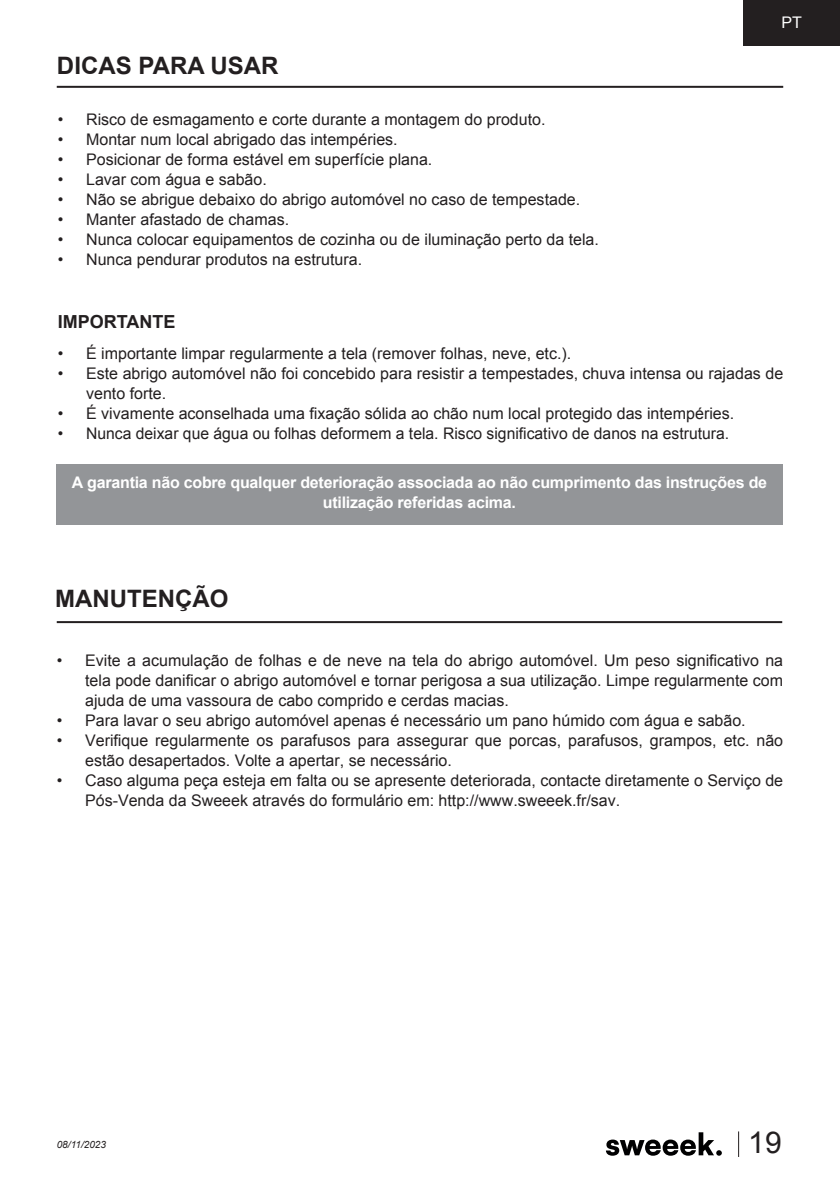
<style>
.page{position:relative;width:840px;height:1191px;background:#fff}
.page>*{position:absolute;margin:0;border:0;box-sizing:border-box;transform-origin:0 0}
.t1{font:30px "Arial";color:#231f20}
.TITRE{font:700 24px "Arial";color:#231f20}
.SOUS-TITRE{font:700 18px "Arial";color:#231f20}
.t2{font:16px/20px "Arial";color:#231f20}
._03_BODY_Important{font:700 16px/20px "Arial";letter-spacing:-.015em;color:#fff;text-align:center}
.t3{font:16px "Arial";color:#fff}
.t4{font:italic 10px "Arial";color:#231f20}
</style>
<div class="page">
<div style="left:742px;top:0;width:97px;height:45px;background:#231f20"></div>
<svg style="left:606px;top:1132px;width:115px;height:23px"></svg>
<div style="left:56px;top:464px;width:726px;height:61px;background:#939598"></div>
<hr style="left:57px;top:621px;width:724px;height:2px;background:#231f20">
<hr style="left:57px;top:86px;width:725px;height:2px;background:#231f20">
<p class="TITRE" style="left:57px;top:50px;width:223px">DICAS PARA USAR</p>
<p class="t2" style="left:58px;top:110px;width:489px">• Risco de esmagamento e corte durante a montagem do produto.</p>
<p class="t2" style="left:58px;top:130px;width:341px">• Montar num local abrigado das intempéries.</p>
<p class="t2" style="left:58px;top:150px;width:376px">• Posicionar de forma estável em superfície plana.</p>
<p class="t2" style="left:58px;top:170px;width:210px">• Lavar com água e sabão.</p>
<p class="t2" style="left:58px;top:190px;width:523px">• Não se abrigue debaixo do abrigo automóvel no caso de tempestade.</p>
<p class="t2" style="left:58px;top:210px;width:233px">• Manter afastado de chamas.</p>
<p class="t2" style="left:58px;top:230px;width:542px">• Nunca colocar equipamentos de cozinha ou de iluminação perto da tela.</p>
<p class="t2" style="left:58px;top:250px;width:306px">• Nunca pendurar produtos na estrutura.</p>
<p class="t3" style="left:781px;top:11px;width:22px">PT</p>
<p class="SOUS-TITRE" style="left:58px;top:309px;width:119px">IMPORTANTE</p>
<p class="t2" style="left:58px;top:344px;width:514px">• É importante limpar regularmente a tela (remover folhas, neve, etc.).</p>
<p class="t2" style="left:86px;top:364px;width:698px;text-indent:-28px">• Este abrigo automóvel não foi concebido para resistir a tempestades, chuva intensa ou rajadas de vento forte.</p>
<p class="t2" style="left:58px;top:404px;width:677px">• É vivamente aconselhada uma fixação sólida ao chão num local protegido das intempéries.</p>
<p class="t2" style="left:58px;top:424px;width:672px">• Nunca deixar que água ou folhas deformem a tela. Risco significativo de danos na estrutura.</p>
<p class="_03_BODY_Important" style="left:72px;top:472px;width:696px">A garantia não cobre qualquer deterioração associada ao não cumprimento das instruções de utilização referidas acima.</p>
<p class="TITRE" style="left:55px;top:583px;width:175px">MANUTENÇÃO</p>
<p class="t2" style="left:85px;top:650px;width:699px;text-align:justify;text-indent:-28px">• Evite a acumulação de folhas e de neve na tela do abrigo automóvel. Um peso significativo na tela pode danificar o abrigo automóvel e tornar perigosa a sua utilização. Limpe regularmente com ajuda de uma vassoura de cabo comprido e cerdas macias.</p>
<p class="t2" style="left:57px;top:710px;width:690px">• Para lavar o seu abrigo automóvel apenas é necessário um pano húmido com água e sabão.</p>
<p class="t2" style="left:85px;top:730px;width:699px;text-indent:-28px">• Verifique regularmente os parafusos para assegurar que porcas, parafusos, grampos, etc. não estão desapertados. Volte a apertar, se necessário.</p>
<p class="t2" style="left:85px;top:770px;width:699px;text-indent:-28px">• Caso alguma peça esteja em falta ou se apresente deteriorada, contacte diretamente o Serviço de<br>Pós-Venda da Sweeek através do formulário em: http://www.sweeek.fr/sav.</p>
<p class="t4" style="left:57px;top:1137px;width:51px">08/11/2023</p>
<h1 class="t1" style="left:747px;top:1123px;width:35px">19</h1>
</div>
